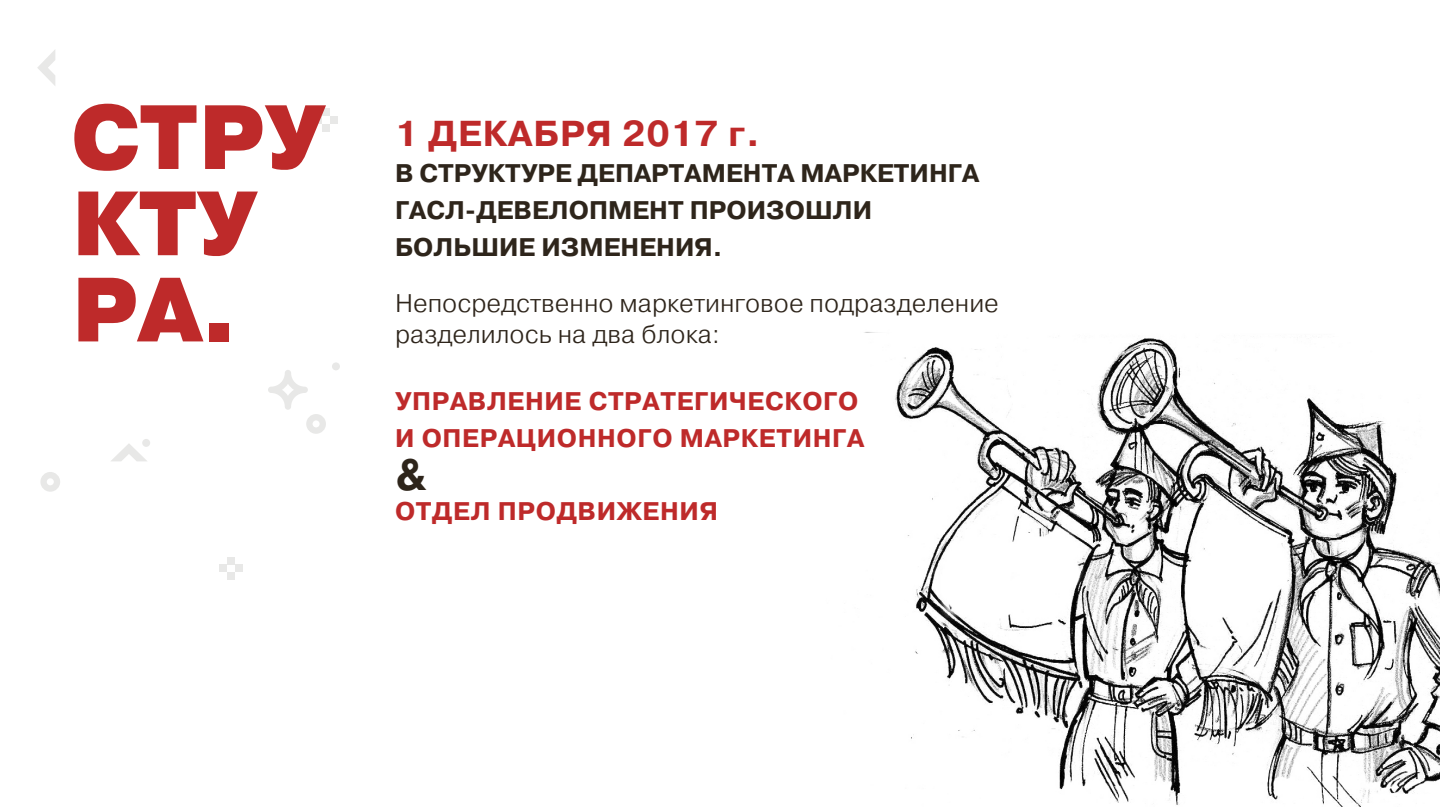
<style>
.page{position:relative;width:1440px;height:810px;background:#fff}
.page>*{position:absolute;margin:0;border:0;box-sizing:border-box;transform-origin:0 0}
.t1{font:900 90.97px/86.2px "Pragmatica";color:#be2a2a}
.t2{font:700 43.72px "Pragmatica";color:#2e251b}
.t3{font:700 36px "Pragmatica";letter-spacing:.025em;color:#be2a2a}
.t4{font:700 25.5px/36.8px "Pragmatica";color:#2e251b}
.t5{font:700 25.5px/36.8px "Pragmatica";letter-spacing:.025em;color:#be2a2a}
.t6{font:300 25.5px/30.6px "Pragmatica";color:#2e251b}
</style>
<div class="page">
<img style="left:864px;top:332px;width:576px;height:474px">
<div style="left:322px;top:108px;width:8px;height:8px;background:#e8e8e7"></div>
<div style="left:322px;top:124px;width:8px;height:8px;background:#e8e8e7"></div>
<div style="left:330px;top:116px;width:8px;height:8px;background:#e8e8e7"></div>
<div style="left:314px;top:116px;width:8px;height:8px;background:#e8e8e7"></div>
<div style="left:227px;top:557px;width:8px;height:8px;background:#e8e8e7"></div>
<div style="left:227px;top:572px;width:8px;height:8px;background:#e8e8e7"></div>
<div style="left:235px;top:565px;width:8px;height:7px;background:#e8e8e7"></div>
<div style="left:219px;top:565px;width:8px;height:7px;background:#e8e8e7"></div>
<svg style="left:268px;top:370px;width:58px;height:64px"></svg>
<div style="left:332px;top:362px;width:8px;height:8px;background:#e8e8e7;border-radius:50%"></div>
<svg style="left:40px;top:472px;width:20px;height:20px"></svg>
<svg style="left:111px;top:439px;width:39px;height:22px"></svg>
<svg style="left:37px;top:50px;width:18px;height:36px"></svg>
<h1 class="t1" style="left:71px;top:97px;width:256px">СТРУ<br>КТУ<br>РА.</h1>
<h3 class="t3" style="left:395px;top:110px;width:366px">1 ДЕКАБРЯ 2017 г.</h3>
<p class="t4" style="left:395px;top:155px;width:586px">В СТРУКТУРЕ ДЕПАРТАМЕНТА МАРКЕТИНГА<br>ГАСЛ-ДЕВЕЛОПМЕНТ ПРОИЗОШЛИ<br>БОЛЬШИЕ ИЗМЕНЕНИЯ.</p>
<p class="t6" style="left:395px;top:287px;width:605px">Непосредственно маркетинговое подразделение разделилось на два блока:</p>
<p class="t5" style="left:395px;top:383px;width:471px">УПРАВЛЕНИЕ СТРАТЕГИЧЕСКОГО<br>И ОПЕРАЦИОННОГО МАРКЕТИНГА</p>
<h2 class="t2" style="left:396px;top:446px;width:32px">&amp;</h2>
<p class="t5" style="left:395px;top:493px;width:325px">ОТДЕЛ ПРОДВИЖЕНИЯ</p>
</div>
